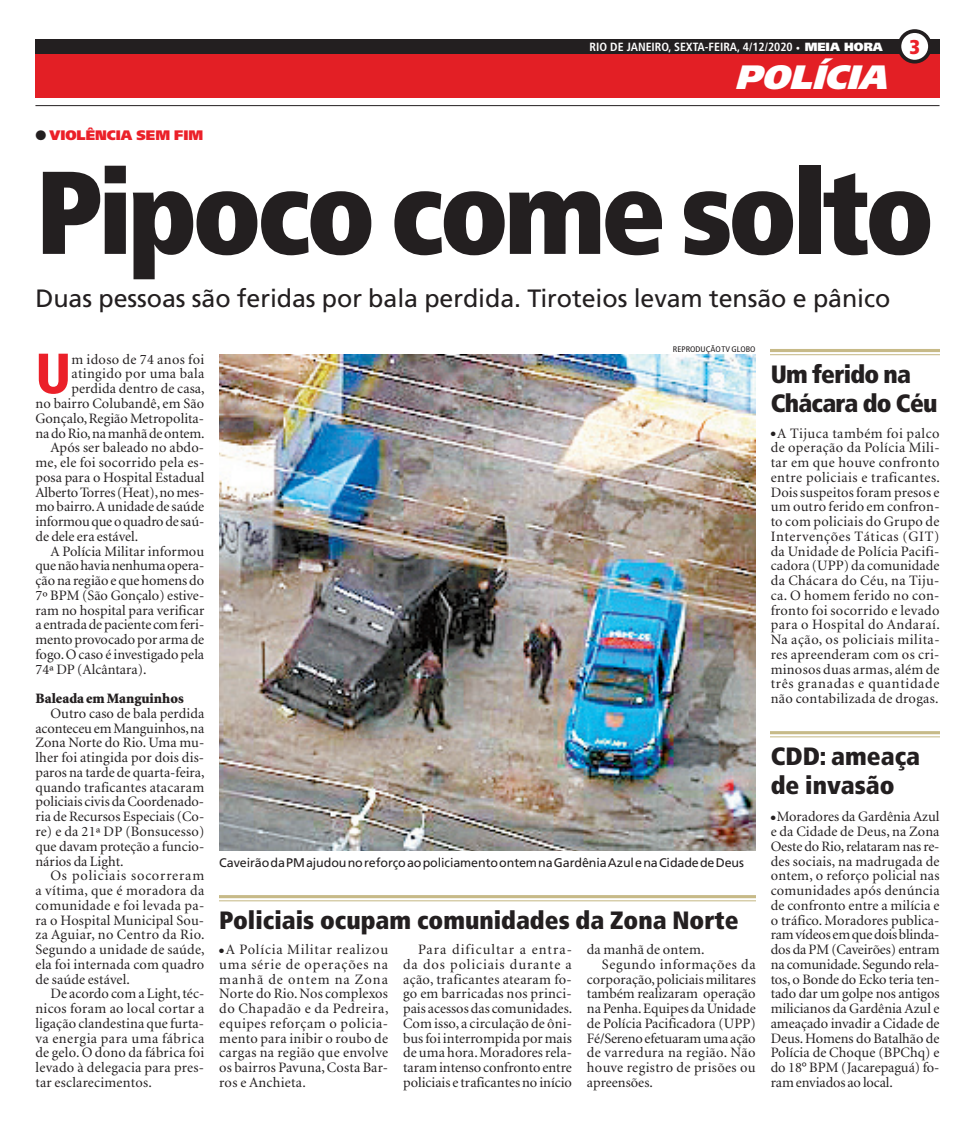
<style>
.page{position:relative;width:975px;height:1124px;background:#fff}
.page>*{position:absolute;margin:0;border:0;box-sizing:border-box;transform-origin:0 0}
.t1{font:900 condensed 117.5px "Frutiger";letter-spacing:-.045em;color:#231f20}
.t2{font:900 condensed 56.62px "Frutiger";color:#eb2029}
.t3{font:italic 900 33.75px "Frutiger";color:#fff}
.t4{font:25px "Frutiger";letter-spacing:-.005em;color:#231f20}
.t5{font:900 condensed 25px/28.8px "Frutiger";color:#231f20}
.t6{font:900 condensed 25px/28.8px "Frutiger";letter-spacing:-.03em;color:#231f20}
.t7{font:900 condensed 20px "Frutiger";color:#eb2029}
.t8{font:14.38px/14.8px "Minion";letter-spacing:.005em;color:#231f20;text-align:justify}
.t9{font:14.38px "Minion";letter-spacing:.025em;color:#231f20}
.t10{font:14.38px "Minion";letter-spacing:-.015em;color:#231f20}
.t11{font:14.38px "Minion";letter-spacing:.04em;color:#231f20}
.t12{font:900 14.38px "Minion";color:#231f20}
.t13{font:900 13.75px "Frutiger";color:#eb2029}
.t14{font:12.5px "Frutiger";letter-spacing:-.01em;color:#231f20}
.t15{font:700 condensed 11.88px "Frutiger";color:#fff}
.t16{font:condensed 8.12px "Frutiger";color:#231f20;scale:1.08 1}
.s1{font-weight:900;font-stretch:normal}
</style>
<div class="page">
<hr style="left:35px;top:105px;width:904px;height:1px;background:#231f20">
<div style="left:35px;top:54px;width:904px;height:44px;background:#e31f25"></div>
<img style="left:219px;top:354px;width:536px;height:496px">
<hr style="left:770px;top:349px;width:169px;height:3px;background:#c7ba88">
<hr style="left:770px;top:354px;width:169px;height:1px;background:#c7ba88">
<svg style="left:770px;top:734px;width:169px;height:1px"></svg>
<hr style="left:770px;top:731px;width:169px;height:3px;background:#c7ba88">
<hr style="left:770px;top:736px;width:169px;height:1px;background:#c7ba88">
<svg style="left:219px;top:898px;width:536px;height:1px"></svg>
<svg style="left:219px;top:895px;width:536px;height:3px;background:#c8bb8b"></svg>
<hr style="left:219px;top:900px;width:536px;height:1px;background:#c7ba88">
<div style="left:35px;top:39px;width:904px;height:15px;background:#231f20"></div>
<div style="left:899px;top:31px;width:30px;height:31px;background:#fff;border-radius:50%"></div>
<div style="left:897px;top:29px;width:34px;height:34px;border:4px solid #231f20;border-radius:50%"></div>
<p class="t15" style="left:589px;top:40px;width:132px">RIO DE JANEIRO, SEXTA-FEIRA</p>
<p class="t15" style="left:737px;top:40px;width:147px">, 4/12/2020 <span class="s1">· MEIA HORA</span></p>
<h3 class="t7" style="left:909px;top:35px;width:12px">3</h3>
<p class="t13" style="left:49px;top:127px;width:155px">VIOLÊNCIA SEM FIM</p>
<h3 class="t3" style="left:734px;top:57px;width:164px">POLÍCIA</h3>
<h1 class="t1" style="left:35px;top:141px;width:900px">Pipoco come solto</h1>
<h3 class="t4" style="left:35px;top:283px;width:856px">Duas pessoas são feridas por bala perdida. Tiroteios levam tensão e pânico</h3>
<h2 class="t2" style="left:35px;top:339px;width:37px">U</h2>
<p class="t8" style="left:71px;top:352px;width:134px">m idoso de 74 anos foi</p>
<p class="t9" style="left:71px;top:367px;width:134px">atingido por uma bala</p>
<p class="t8" style="left:71px;top:382px;width:135px">perdida dentro de casa,</p>
<p class="t8" style="left:35px;top:396px;width:170px">no bairro Colubandê, em São</p>
<p class="t8" style="left:35px;top:411px;width:170px">Gonçalo, Região Metropolita-</p>
<p class="t8" style="left:35px;top:426px;width:171px">na do Rio, na manhã de ontem.</p>
<p class="t8" style="left:50px;top:441px;width:155px">Após ser baleado no abdo-</p>
<p class="t8" style="left:35px;top:455px;width:170px">me, ele foi socorrido pela es-</p>
<p class="t8" style="left:35px;top:470px;width:170px">posa para o Hospital Estadual</p>
<p class="t8" style="left:35px;top:485px;width:170px">Alberto Torres (Heat), no mes-</p>
<p class="t8" style="left:35px;top:500px;width:170px">mo bairro. A unidade de saúde</p>
<p class="t8" style="left:35px;top:514px;width:170px">informou que o quadro de saú-</p>
<p class="t8" style="left:35px;top:529px;width:104px">de dele era estável.</p>
<p class="t8" style="left:50px;top:544px;width:155px">A Polícia Militar informou</p>
<p class="t10" style="left:35px;top:558px;width:170px">que não havia nenhuma opera-</p>
<p class="t8" style="left:35px;top:573px;width:170px">ção na região e que homens do</p>
<p class="t8" style="left:35px;top:588px;width:170px">7º BPM (São Gonçalo) estive-</p>
<p class="t8" style="left:35px;top:603px;width:170px">ram no hospital para verificar</p>
<p class="t8" style="left:35px;top:618px;width:170px">a entrada de paciente com feri-</p>
<p class="t8" style="left:35px;top:632px;width:170px">mento provocado por arma de</p>
<p class="t8" style="left:35px;top:647px;width:170px">fogo. O caso é investigado pela</p>
<p class="t8" style="left:35px;top:662px;width:113px">74ª DP (Alcântara).</p>
<p class="t12" style="left:35px;top:691px;width:150px">Baleada em Manguinhos</p>
<p class="t8" style="left:35px;top:706px;width:171px;text-indent:15px">Outro caso de bala perdida aconteceu em Manguinhos, na Zona Norte do Rio. Uma mu&shy;lher foi atingida por dois dis&shy;paros na tarde de quarta-feira, quando traficantes atacaram policiais civis da Coordenado&shy;ria de Recursos Especiais (Co&shy;re) e da 21ª DP (Bonsucesso) que davam proteção a funcio&shy;nários da Light.</p>
<p class="t8" style="left:35px;top:868px;width:171px;text-indent:15px">Os policiais socorreram a vítima, que é moradora da comunidade e foi levada pa&shy;ra o Hospital Municipal Sou&shy;za Aguiar, no Centro da Rio.<br>Segundo a unidade de saúde, ela foi internada com quadro de saúde estável.</p>
<p class="t8" style="left:35px;top:986px;width:170px;text-indent:15px">De acordo com a Light, téc&shy;nicos foram ao local cortar a ligação clandestina que furta&shy;va energia para uma fábrica de gelo. O dono da fábrica foi levado à delegacia para pres&shy;tar esclarecimentos.</p>
<p class="t16" style="left:672px;top:344px;width:78px">REPRODUÇÃO TV GLOBO</p>
<p class="t14" style="left:219px;top:855px;width:526px">Caveirão da PM ajudou no reforço ao policiamento ontem na Gardênia Azul e na Cidade de Deus</p>
<h3 class="t5" style="left:219px;top:905px;width:521px">Policiais ocupam comunidades da Zona Norte</h3>
<p class="t8" style="left:219px;top:942px;width:171px;text-indent:6px">A Polícia Militar realizou uma série de operações na manhã de ontem na Zona Norte do Rio. Nos complexos do Chapadão e da Pedreira, equipes reforçam o policia&shy;mento para inibir o roubo de cargas na região que envolve os bairros Pavuna, Costa Bar&shy;ros e Anchieta.</p>
<p class="t8" style="left:403px;top:942px;width:171px;text-indent:15px">Para dificultar a entra&shy;da dos policiais durante a ação, traficantes atearam fo&shy;go em barricadas nos princi&shy;pais acessos das comunidades.<br>Com isso, a circulação de ôni&shy;bus foi interrompida por mais de uma hora. Moradores rela&shy;taram intenso confronto entre policiais e traficantes no início</p>
<p class="t8" style="left:587px;top:942px;width:119px">da manhã de ontem.</p>
<p class="t11" style="left:602px;top:957px;width:155px">Segundo informações da</p>
<p class="t8" style="left:587px;top:972px;width:170px">corporação, policiais militares</p>
<p class="t8" style="left:587px;top:986px;width:170px">também realizaram operação</p>
<p class="t8" style="left:587px;top:1001px;width:170px">na Penha. Equipes da Unidade</p>
<p class="t8" style="left:587px;top:1016px;width:170px">de Polícia Pacificadora (UPP)</p>
<p class="t8" style="left:587px;top:1031px;width:170px">Fé/Sereno efetuaram uma ação</p>
<p class="t9" style="left:587px;top:1045px;width:170px">de varredura na região. Não</p>
<p class="t9" style="left:587px;top:1060px;width:170px">houve registro de prisões ou</p>
<p class="t8" style="left:587px;top:1075px;width:67px">apreensões.</p>
<h3 class="t6" style="left:770px;top:360px;width:168px">Um ferido na<br>Chácara do Céu</h3>
<p class="t8" style="left:770px;top:426px;width:171px;text-align:center">A Tijuca também foi palco de operação da Polícia Mili&shy;tar em que houve confronto entre policiais e traficantes.<br>Dois suspeitos foram presos e um outro ferido em confron&shy;to com policiais do Grupo de<br>Intervenções Táticas (GIT) da Unidade de Polícia Pacifi&shy;cadora (UPP) da comunidade da Chácara do Céu, na Tiju&shy;ca. O homem ferido no con&shy;fronto foi socorrido e levado para o Hospital do Andaraí.<br>Na ação, os policiais milita&shy;res apreenderam com os cri&shy;minosos duas armas, além de três granadas e quantidade não contabilizada de drogas.</p>
<h3 class="t5" style="left:770px;top:741px;width:151px">CDD: ameaça de invasão</h3>
<p class="t8" style="left:770px;top:809px;width:170px;text-indent:6px">Moradores da Gardênia Azul e da Cidade de Deus, na Zona Oeste do Rio, relataram nas re&shy;des sociais, na madrugada de ontem, o reforço policial nas comunidades após denúncia de confronto entre a milícia e o tráfico. Moradores publica&shy;ram vídeos em que dois blinda&shy;dos da PM (Caveirões) entram na comunidade. Segundo rela&shy;tos, o Bonde do Ecko teria ten&shy;tado dar um golpe nos antigos milicianos da Gardênia Azul e ameaçado invadir a Cidade de Deus. Homens do Batalhão de Polícia de Choque (BPChq) e do 18° BPM (Jacarepaguá) fo&shy;ram enviados ao local.</p>
</div>
